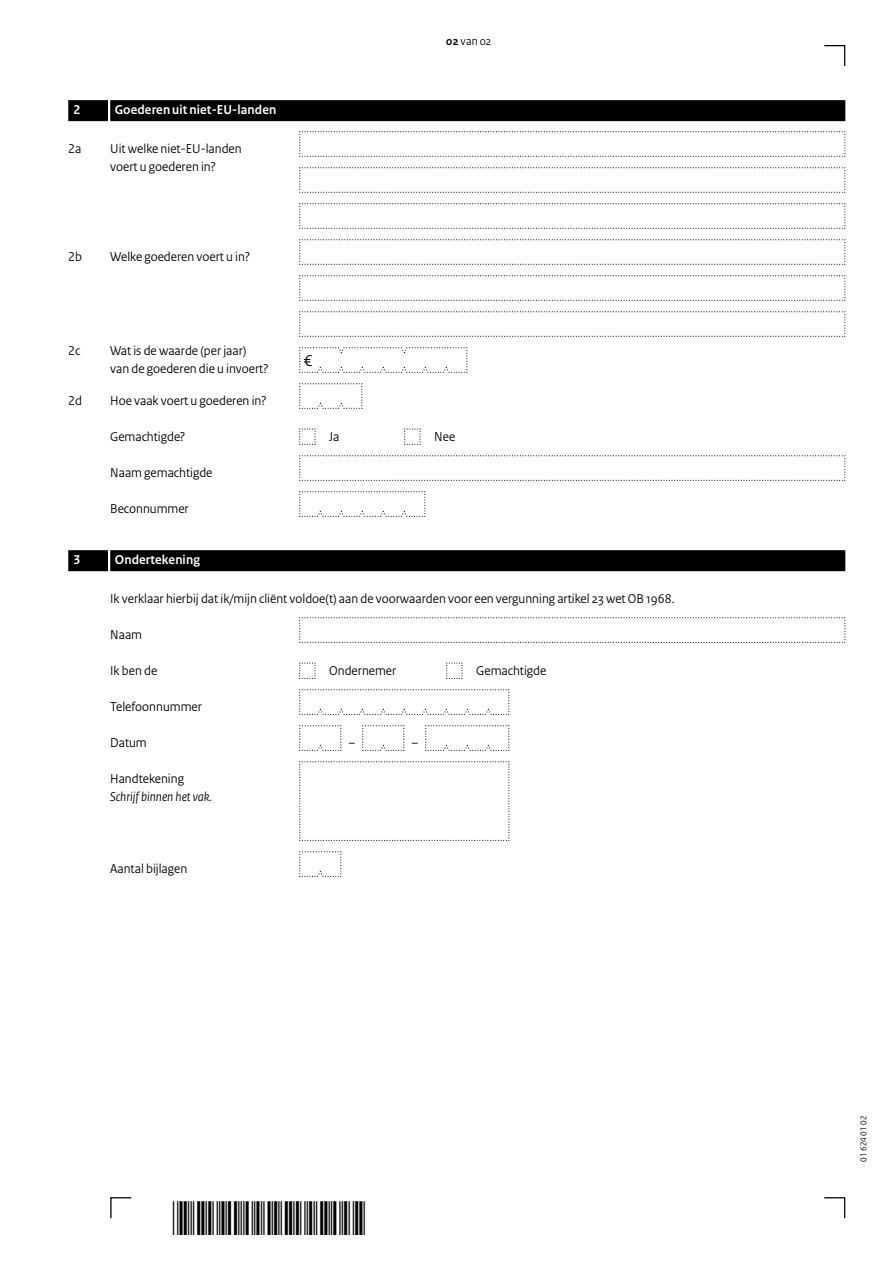
<style>
.page{position:relative;width:893px;height:1263px;background:#fff}
.page>*{position:absolute;margin:0;border:0;box-sizing:border-box;transform-origin:0 0}
.Veld{font:16.5px "Rijksoverheid Sans Heading";color:#000}
.Vraag{font:13.5px "Rijksoverheid Sans Heading";color:#000}
.Vraag_Nummer{font:13.5px/18px "Rijksoverheid Sans Heading";color:#000}
.KOP_D_Nummer{font:700 13.5px "Rijksoverheid Sans Heading";letter-spacing:.01em;color:#fff}
.Vraag-2{font:italic 13.5px/18px "Rijksoverheid Sans Heading";color:#000}
.t1{font:12px "Rijksoverheid Sans Heading";color:#000}
.t2{font:9px "Rijksoverheid Sans Heading";color:#000}
.s1{font-weight:700}
.s2{font-style:normal}
</style>
<div class="page">
<svg style="left:824px;top:1197px;width:22px;height:22px"></svg>
<svg style="left:110px;top:1197px;width:22px;height:22px"></svg>
<svg style="left:824px;top:45px;width:22px;height:21px"></svg>
<svg style="left:299px;top:131px;width:547px;height:26px"></svg>
<svg style="left:299px;top:167px;width:547px;height:26px"></svg>
<svg style="left:299px;top:203px;width:547px;height:26px"></svg>
<svg style="left:299px;top:239px;width:547px;height:26px"></svg>
<svg style="left:299px;top:275px;width:547px;height:26px"></svg>
<svg style="left:299px;top:311px;width:547px;height:26px"></svg>
<svg style="left:299px;top:347px;width:169px;height:26px"></svg>
<svg style="left:299px;top:383px;width:64px;height:26px"></svg>
<svg style="left:299px;top:428px;width:17px;height:17px"></svg>
<svg style="left:404px;top:428px;width:17px;height:17px"></svg>
<svg style="left:299px;top:455px;width:547px;height:26px"></svg>
<svg style="left:299px;top:491px;width:127px;height:26px"></svg>
<svg style="left:299px;top:617px;width:547px;height:26px"></svg>
<svg style="left:299px;top:662px;width:17px;height:17px"></svg>
<svg style="left:446px;top:662px;width:17px;height:17px"></svg>
<svg style="left:299px;top:689px;width:211px;height:26px"></svg>
<svg style="left:299px;top:725px;width:43px;height:26px"></svg>
<svg style="left:362px;top:725px;width:43px;height:26px"></svg>
<svg style="left:425px;top:725px;width:85px;height:26px"></svg>
<svg style="left:299px;top:761px;width:211px;height:80px"></svg>
<svg style="left:299px;top:851px;width:43px;height:26px"></svg>
<div style="left:110px;top:100px;width:735px;height:21px;background:#000"></div>
<div style="left:68px;top:100px;width:40px;height:21px;background:#000"></div>
<div style="left:110px;top:550px;width:735px;height:21px;background:#000"></div>
<div style="left:68px;top:550px;width:40px;height:21px;background:#000"></div>
<h2 class="KOP_D_Nummer" style="left:74px;top:102px;width:8px">2</h2>
<h2 class="KOP_D_Nummer" style="left:115px;top:102px;width:163px">Goederen uit niet-EU-landen</h2>
<p class="Vraag_Nummer" style="left:68px;top:140px;width:15px">2a</p>
<p class="Vraag_Nummer" style="left:110px;top:140px;width:133px">Uit welke niet-EU-landen voert u goederen in?</p>
<p class="Vraag_Nummer" style="left:68px;top:248px;width:15px">2b</p>
<p class="Vraag_Nummer" style="left:110px;top:248px;width:141px">Welke goederen voert u in?</p>
<p class="t1" style="left:446px;top:34px;width:47px"><span class="s1">02</span> van 02</p>
<p class="Vraag_Nummer" style="left:68px;top:342px;width:14px">2c</p>
<p class="Vraag_Nummer" style="left:110px;top:342px;width:160px">Wat is de waarde (per jaar) van de goederen die u invoert?</p>
<p class="Veld" style="left:304px;top:351px;width:10px">€</p>
<p class="Vraag_Nummer" style="left:68px;top:392px;width:15px">2d</p>
<p class="Vraag_Nummer" style="left:110px;top:392px;width:158px">Hoe vaak voert u goederen in?</p>
<p class="Vraag" style="left:110px;top:429px;width:77px">Gemachtigde?</p>
<p class="Vraag_Nummer" style="left:329px;top:428px;width:12px">Ja</p>
<p class="Vraag_Nummer" style="left:434px;top:428px;width:22px">Nee</p>
<p class="Vraag" style="left:110px;top:465px;width:104px">Naam gemachtigde</p>
<p class="Vraag" style="left:110px;top:501px;width:80px">Beconnummer</p>
<h2 class="KOP_D_Nummer" style="left:74px;top:552px;width:8px">3</h2>
<h2 class="KOP_D_Nummer" style="left:115px;top:552px;width:87px">Ondertekening</h2>
<p class="Vraag" style="left:110px;top:591px;width:566px">Ik verklaar hierbij dat ik/mijn cliënt voldoe(t) aan de voorwaarden voor een vergunning artikel 23 wet OB 1968.</p>
<p class="Vraag" style="left:110px;top:627px;width:33px">Naam</p>
<p class="Vraag" style="left:110px;top:663px;width:48px">Ik ben de</p>
<p class="Vraag_Nummer" style="left:329px;top:662px;width:69px">Ondernemer</p>
<p class="Vraag_Nummer" style="left:476px;top:662px;width:72px">Gemachtigde</p>
<p class="Vraag" style="left:110px;top:699px;width:93px">Telefoonnummer</p>
<p class="Vraag" style="left:110px;top:735px;width:38px">Datum</p>
<p class="Vraag-2" style="left:110px;top:770px;width:103px"><span class="s2">Handtekening<br></span>Schrijf binnen het vak.</p>
<p class="Vraag" style="left:110px;top:861px;width:78px">Aantal bijlagen</p>
<p class="t2" style="left:858px;top:1161px;width:47px;rotate:-90deg">01 624 01 02</p>
</div>
